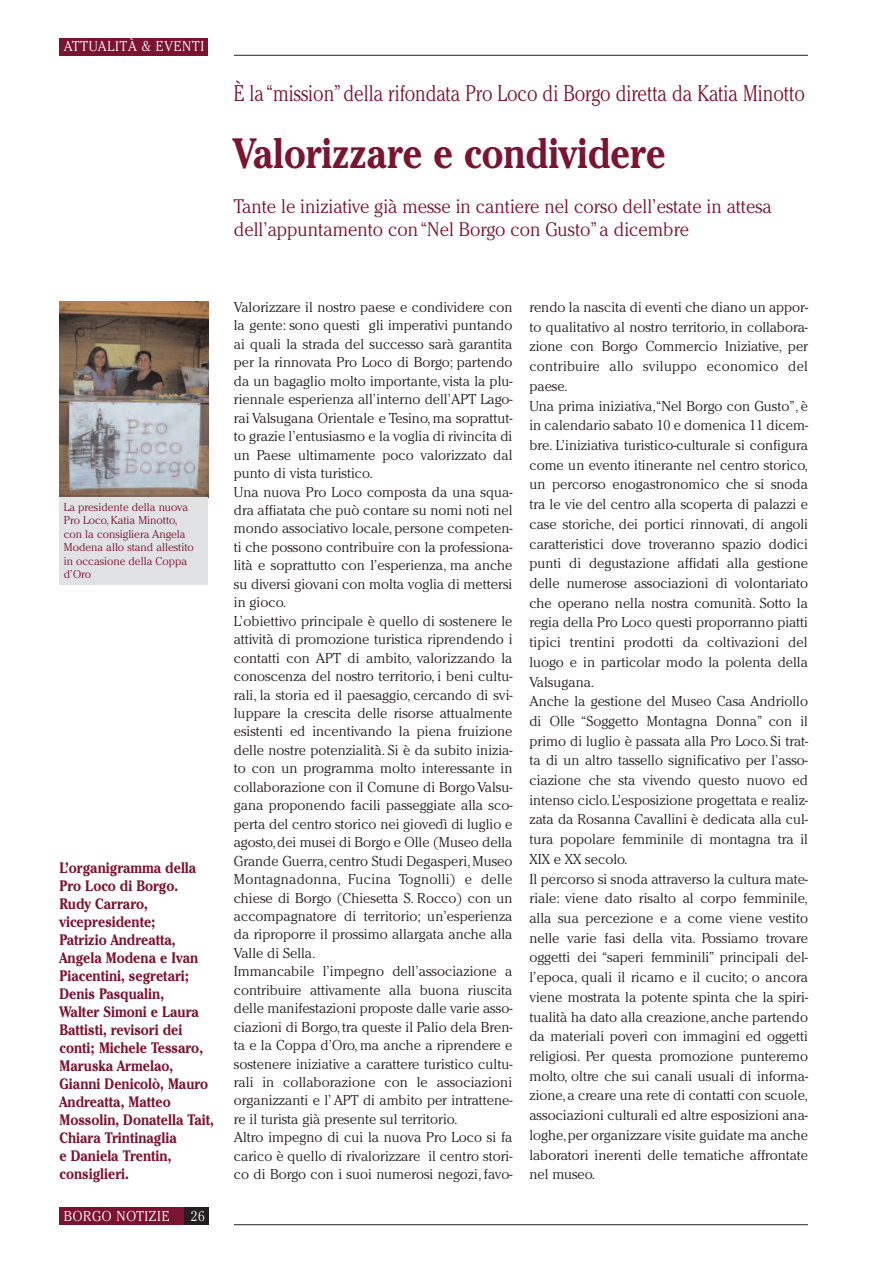
<style>
.page{position:relative;width:893px;height:1263px;background:#fff}
.page>*{position:absolute;margin:0;border:0;box-sizing:border-box;transform-origin:0 0}
.t1{font:700 42px "Cheltenham IT Cby BT";color:#7b1331;scale:.85 1}
.t2{font:300 22.5px "Cheltenham";color:#7b1331;scale:.83 1}
.t3{font:300 19.5px/22.5px "Cheltenham";color:#7b1331;scale:.94 1}
.t4{font:700 15px/18px "Cheltenham IT Cby BT";color:#7b1331;scale:.88 1}
.t5{font:300 14.25px/18.5px "Cheltenham";color:#231f20}
.t6{font:300 14.25px "Cheltenham";letter-spacing:.05em;color:#fff;scale:.95 1}
.t7{font:300 11.25px/13.5px "Cheltenham";color:#7b1331}
</style>
<div class="page">
<hr style="left:234px;top:55px;width:574px;height:1px;background:#231f20">
<hr style="left:234px;top:1224px;width:574px;height:1px;background:#231f20">
<div style="left:60px;top:38px;width:148px;height:17px;background:#7b1331"></div>
<div style="left:60px;top:1208px;width:148px;height:17px;background:#7b1331"></div>
<div style="left:184px;top:1208px;width:24px;height:17px;background:#231f20"></div>
<img style="left:60px;top:302px;width:148px;height:195px">
<div style="left:60px;top:497px;width:148px;height:88px;background:#e1e2e4"></div>
<p class="t6" style="left:64px;top:40px;width:149px">ATTUALITÀ &amp; EVENTI</p>
<h2 class="t2" style="left:234px;top:84px;width:689px">È la “mission”della rifondata Pro Loco di Borgo diretta da Katia Minotto</h2>
<h1 class="t1" style="left:234px;top:139px;width:509px">Valorizzare e condividere</h1>
<h3 class="t3" style="left:234px;top:197px;width:574px">Tante le iniziative già messe in cantiere nel corso dell’estate in attesa dell’appuntamento con “Nel Borgo con Gusto”a dicembre</h3>
<p class="t7" style="left:64px;top:501px;width:132px">La presidente della nuova<br>Pro Loco, Katia Minotto, con la consigliera Angela<br>Modena allo stand allestito in occasione della Coppa d’Oro</p>
<p class="t4" style="left:60px;top:860px;width:177px">L’organigramma della<br>Pro Loco di Borgo.<br>Rudy Carraro, vicepresidente;<br>Patrizio Andreatta,<br>Angela Modena e Ivan<br>Piacentini, segretari;<br>Denis Pasqualin,<br>Walter Simoni e Laura<br>Battisti, revisori dei conti; Michele Tessaro,<br>Maruska Armelao,<br>Gianni Denicolò, Mauro<br>Andreatta, Matteo<br>Mossolin, Donatella Tait,<br>Chiara Trintinaglia<br>e Daniela Trentin, consiglieri.</p>
<p class="t6" style="left:64px;top:1210px;width:113px">BORGO NOTIZIE</p>
<p class="t6" style="left:191px;top:1210px;width:16px">26</p>
<p class="t5" style="left:234px;top:299px;width:280px">Valorizzare il nostro paese e condividere con la gente: sono questi gli imperativi puntando ai quali la strada del successo sarà garantita per la rinnovata Pro Loco di Borgo; partendo da un bagaglio molto importante, vista la plu&shy;riennale esperienza all’interno dell’APT Lago&shy;rai Valsugana Orientale e Tesino, ma soprattut&shy;to grazie l’entusiasmo e la voglia di rivincita di un Paese ultimamente poco valorizzato dal punto di vista turistico.<br>Una nuova Pro Loco composta da una squa&shy;dra affiatata che può contare su nomi noti nel mondo associativo locale, persone competen&shy;ti che possono contribuire con la professiona&shy;lità e soprattutto con l’esperienza, ma anche su diversi giovani con molta voglia di mettersi in gioco.<br>L’obiettivo principale è quello di sostenere le attività di promozione turistica riprendendo i contatti con APT di ambito, valorizzando la conoscenza del nostro territorio, i beni cultu&shy;rali, la storia ed il paesaggio, cercando di svi&shy;luppare la crescita delle risorse attualmente esistenti ed incentivando la piena fruizione delle nostre potenzialità. Si è da subito inizia&shy;to con un programma molto interessante in collaborazione con il Comune di Borgo Valsu&shy;gana proponendo facili passeggiate alla sco&shy;perta del centro storico nei giovedì di luglio e agosto,dei musei di Borgo e Olle (Museo della Grande Guerra,centro Studi Degasperi,Museo Montagnadonna, Fucina Tognolli) e delle chiese di Borgo (Chiesetta S. Rocco) con un accompagnatore di territorio; un’esperienza da riproporre il prossimo allargata anche alla Valle di Sella.<br>Immancabile l’impegno dell’associazione a contribuire attivamente alla buona riuscita delle manifestazioni proposte dalle varie asso&shy;ciazioni di Borgo,tra queste il Palio dela Bren&shy;ta e la Coppa d’Oro, ma anche a riprendere e sostenere iniziative a carattere turistico cultu&shy;rali in collaborazione con le associazioni organizzanti e l’ APT di ambito per intrattene&shy;re il turista già presente sul territorio.<br>Altro impegno di cui la nuova Pro Loco si fa carico è quello di rivalorizzare il centro stori&shy;co di Borgo con i suoi numerosi negozi, favo-</p>
<p class="t5" style="left:529px;top:298px;width:280px;line-height:19.6px">rendo la nascita di eventi che diano un appor&shy;to qualitativo al nostro territorio, in collabora&shy;zione con Borgo Commercio Iniziative, per contribuire allo sviluppo economico del paese.<br>Una prima iniziativa,“Nel Borgo con Gusto”, è in calendario sabato 10 e domenica 11 dicem&shy;bre. L’iniziativa turistico-culturale si configura come un evento itinerante nel centro storico, un percorso enogastronomico che si snoda tra le vie del centro alla scoperta di palazzi e case storiche, dei portici rinnovati, di angoli caratteristici dove troveranno spazio dodici punti di degustazione affidati alla gestione delle numerose associazioni di volontariato che operano nella nostra comunità. Sotto la regia della Pro Loco questi proporranno piatti tipici trentini prodotti da coltivazioni del luogo e in particolar modo la polenta della Valsugana.<br>Anche la gestione del Museo Casa Andriollo di Olle “Soggetto Montagna Donna” con il primo di luglio è passata alla Pro Loco. Si trat&shy;ta di un altro tassello significativo per l’asso&shy;ciazione che sta vivendo questo nuovo ed intenso ciclo.L’esposizione progettata e realiz&shy;zata da Rosanna Cavallini è dedicata alla cul&shy;tura popolare femminile di montagna tra il XIX e XX secolo.<br>Il percorso si snoda attraverso la cultura mate&shy;riale: viene dato risalto al corpo femminile, alla sua percezione e a come viene vestito nelle varie fasi della vita. Possiamo trovare oggetti dei “saperi femminili” principali del&shy;l’epoca, quali il ricamo e il cucito; o ancora viene mostrata la potente spinta che la spiri&shy;tualità ha dato alla creazione,anche partendo da materiali poveri con immagini ed oggetti religiosi. Per questa promozione punteremo molto, oltre che sui canali usuali di informa&shy;zione,a creare una rete di contatti con scuole, associazioni culturali ed altre esposizioni ana&shy;loghe,per organizzare visite guidate ma anche laboratori inerenti delle tematiche affrontate nel museo.</p>
</div>
